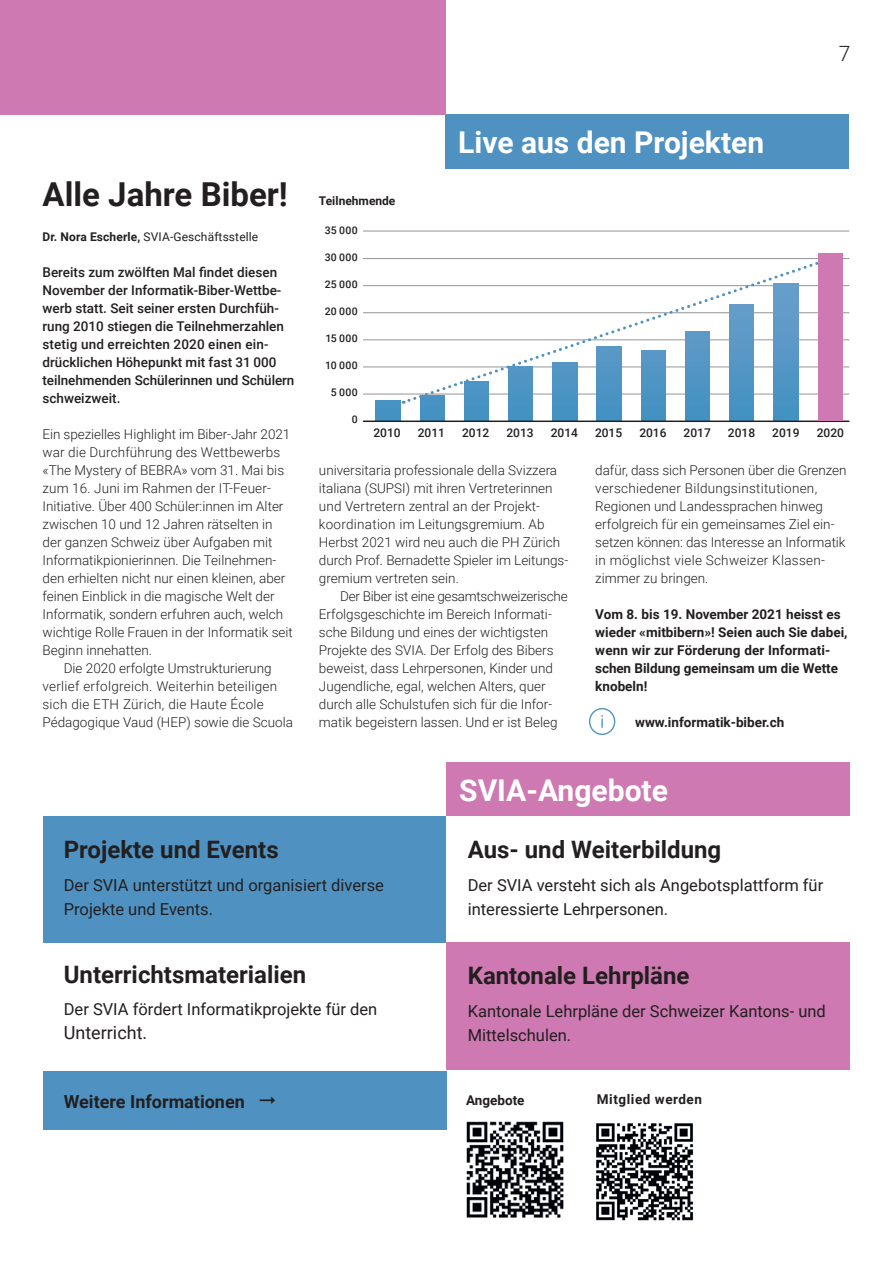
<style>
.page{position:relative;width:893px;height:1263px;background:#fff}
.page>*{position:absolute;margin:0;border:0;box-sizing:border-box;transform-origin:0 0}
.t1{font:700 33px "Roboto";color:#231f20}
.t2{font:700 30px "Roboto";color:#fff}
.t3{font:700 24px "Roboto";color:#231f20}
.t4{font:300 21px "Roboto";color:#231f20}
.t5{font:700 18px "Roboto";color:#231f20}
.t6{font:18px "Roboto";color:#231f20}
.t7{font:16.5px/24px "Roboto";color:#231f20}
.t8{font:300 13.5px/18px "Roboto";color:#231f20}
.t9{font:500 13.5px/18px "Roboto";color:#231f20}
.t10{font:700 13.5px/18px "Roboto";color:#231f20}
.t11{font:300 13.5px "Roboto";letter-spacing:.02em;color:#231f20}
.t12{font:700 13.5px "Roboto";letter-spacing:.04em;color:#231f20}
.t13{font:500 12px "Roboto";color:#231f20}
.t14{font:12px "Roboto";letter-spacing:.01em;color:#231f20}
.t15{font:700 12px "Roboto";color:#231f20}
.t16{font:500 10.5px "Roboto";letter-spacing:.035em;color:#231f20}
.s1{font-weight:700}
</style>
<div class="page">
<div style="left:446px;top:763px;width:404px;height:54px;background:#ce79b2"></div>
<div style="left:445px;top:115px;width:404px;height:54px;background:#4f92c2"></div>
<div style="left:0;top:0;width:445px;height:115px;background:#ce79b2"></div>
<div style="left:43px;top:817px;width:403px;height:127px;background:#4f92c2"></div>
<div style="left:43px;top:1070px;width:403px;height:60px;background:#4f92c2"></div>
<div style="left:43px;top:943px;width:403px;height:128px;background:#fff"></div>
<div style="left:446px;top:943px;width:404px;height:127px;background:#ce79b2"></div>
<svg style="left:589px;top:708px;width:27px;height:27px"></svg>
<hr style="left:363px;top:394px;width:486px;height:1px;background:#939598">
<hr style="left:363px;top:367px;width:486px;height:1px;background:#939598">
<hr style="left:363px;top:339px;width:486px;height:1px;background:#939598">
<hr style="left:363px;top:312px;width:486px;height:1px;background:#939598">
<hr style="left:363px;top:285px;width:486px;height:1px;background:#939598">
<hr style="left:363px;top:258px;width:486px;height:1px;background:#939598">
<div style="left:376px;top:401px;width:24px;height:20px;background:#4592c2"></div>
<div style="left:420px;top:395px;width:25px;height:26px;background:#4492c2"></div>
<div style="left:464px;top:381px;width:25px;height:40px;background:#4492c2"></div>
<div style="left:508px;top:367px;width:25px;height:54px;background:#4492c2"></div>
<div style="left:553px;top:362px;width:24px;height:59px;background:#4392c2"></div>
<div style="left:597px;top:346px;width:24px;height:75px;background:#4392c2"></div>
<div style="left:641px;top:351px;width:24px;height:70px;background:#4392c2"></div>
<div style="left:685px;top:331px;width:25px;height:90px;background:#4392c2"></div>
<div style="left:729px;top:305px;width:25px;height:116px;background:#4392c2"></div>
<div style="left:774px;top:283px;width:24px;height:138px;background:#4392c2"></div>
<svg style="left:405px;top:262px;width:413px;height:142px"></svg>
<hr style="left:363px;top:420px;width:486px;height:2px;background:#231f20">
<hr style="left:363px;top:231px;width:486px;height:1px;background:#939598">
<div style="left:818px;top:253px;width:24px;height:168px;background:#ce79b2"></div>
<img style="left:466px;top:1121px;width:98px;height:97px">
<img style="left:596px;top:1123px;width:98px;height:98px">
<h2 class="t2" style="left:458px;top:121px;width:307px">Live aus den Projekten</h2>
<h3 class="t4" style="left:839px;top:38px;width:13px">7</h3>
<h1 class="t1" style="left:43px;top:171px;width:247px">Alle Jahre Biber!</h1>
<p class="t14" style="left:43px;top:228px;width:217px"><span class="s1">Dr. Nora Escherle,</span> SVIA-Geschäftsstelle</p>
<p class="t15" style="left:319px;top:192px;width:78px">Teilnehmende</p>
<p class="t16" style="left:325px;top:223px;width:34px">35 000</p>
<p class="t16" style="left:325px;top:250px;width:34px">30 000</p>
<p class="t16" style="left:325px;top:277px;width:34px">25 000</p>
<p class="t16" style="left:325px;top:304px;width:34px">20 000</p>
<p class="t16" style="left:325px;top:331px;width:34px">15 000</p>
<p class="t16" style="left:325px;top:358px;width:34px">10 000</p>
<p class="t16" style="left:331px;top:385px;width:28px">5 000</p>
<p class="t16" style="left:352px;top:412px;width:7px">0</p>
<p class="t9" style="left:43px;top:262px;width:253px">Bereits zum zwölften Mal findet diesen November der Informatik-Biber-Wettbe&shy;werb statt. Seit seiner ersten Durchfüh&shy;rung 2010 stiegen die Teilnehmerzahlen stetig und erreichten 2020 einen ein&shy;drücklichen Höhepunkt mit fast 31 000 teilnehmenden Schülerinnen und Schülern schweizweit.</p>
<p class="t8" style="left:43px;top:424px;width:249px">Ein spezielles Highlight im Biber-Jahr 2021</p>
<p class="t8" style="left:43px;top:442px;width:239px">war die Durchführung des Wettbewerbs</p>
<p class="t8" style="left:43px;top:460px;width:243px">«The Mystery of BEBRA» vom 31. Mai bis</p>
<p class="t8" style="left:43px;top:478px;width:230px">zum 16. Juni im Rahmen der IT-Feuer-</p>
<p class="t8" style="left:43px;top:496px;width:242px">Initiative. Über 400 Schüler:innen im Alter</p>
<p class="t8" style="left:43px;top:514px;width:232px">zwischen 10 und 12 Jahren rätselten in</p>
<p class="t8" style="left:43px;top:532px;width:231px">der ganzen Schweiz über Aufgaben mit</p>
<p class="t8" style="left:43px;top:550px;width:235px">Informatikpionierinnen. Die Teilnehmen-</p>
<p class="t8" style="left:43px;top:568px;width:244px">den erhielten nicht nur einen kleinen, aber</p>
<p class="t8" style="left:43px;top:586px;width:234px">feinen Einblick in die magische Welt der</p>
<p class="t8" style="left:43px;top:604px;width:242px">Informatik, sondern erfuhren auch, welch</p>
<p class="t8" style="left:43px;top:622px;width:252px">wichtige Rolle Frauen in der Informatik seit</p>
<p class="t8" style="left:43px;top:640px;width:111px">Beginn innehatten.</p>
<p class="t8" style="left:64px;top:658px;width:209px">Die 2020 erfolgte Umstrukturierung</p>
<p class="t11" style="left:43px;top:676px;width:236px">verlief erfolgreich. Weiterhin beteiligen</p>
<p class="t11" style="left:43px;top:694px;width:223px">sich die ETH Zürich, die Haute École</p>
<p class="t8" style="left:43px;top:712px;width:252px">Pédagogique Vaud (HEP) sowie die Scuola</p>
<p class="t10" style="left:635px;top:712px;width:151px">www.informatik-biber.ch</p>
<p class="t13" style="left:373px;top:424px;width:29px">2010</p>
<p class="t13" style="left:418px;top:424px;width:29px">2011</p>
<p class="t13" style="left:462px;top:424px;width:29px">2012</p>
<p class="t13" style="left:506px;top:424px;width:29px">2013</p>
<p class="t13" style="left:551px;top:424px;width:29px">2014</p>
<p class="t13" style="left:595px;top:424px;width:29px">2015</p>
<p class="t13" style="left:639px;top:424px;width:29px">2016</p>
<p class="t13" style="left:684px;top:424px;width:29px">2017</p>
<p class="t13" style="left:728px;top:424px;width:29px">2018</p>
<p class="t13" style="left:772px;top:424px;width:29px">2019</p>
<p class="t13" style="left:817px;top:424px;width:29px">2020</p>
<p class="t8" style="left:595px;top:460px;width:253px">dafür, dass sich Personen über die Grenzen verschiedener Bildungsinstitutionen, Regionen und Landessprachen hinweg erfolgreich für ein gemeinsames Ziel ein&shy;setzen können: das Interesse an Informatik in möglichst viele Schweizer Klassen&shy;zimmer zu bringen.</p>
<p class="t10" style="left:595px;top:604px;width:254px">Vom 8. bis 19. November 2021 heisst es wieder «mitbibern»! Seien auch Sie dabei, wenn wir zur Förderung der Informati&shy;schen Bildung gemeinsam um die Wette knobeln!</p>
<p class="t8" style="left:319px;top:460px;width:251px">universitaria professionale della Svizzera italiana (SUPSI) mit ihren Vertreterinnen und Vertretern zentral an der Projekt&shy;koordination im Leitungsgremium. Ab Herbst 2021 wird neu auch die PH Zürich durch Prof. Bernadette Spieler im Leitungs&shy;gremium vertreten sein.</p>
<p class="t8" style="left:319px;top:586px;width:250px;text-indent:21px">Der Biber ist eine gesamtschweizerische Erfolgsgeschichte im Bereich Informati&shy;sche Bildung und eines der wichtigsten Projekte des SVIA. Der Erfolg des Bibers beweist, dass Lehrpersonen, Kinder und Jugendliche, egal, welchen Alters, quer durch alle Schulstufen sich für die Infor&shy;matik begeistern lassen. Und er ist Beleg</p>
<h3 class="t3" style="left:64px;top:833px;width:216px">Projekte und Events</h3>
<p class="t7" style="left:64px;top:872px;width:322px">Der SVIA unterstützt und organisiert diverse<br>Projekte und Events.</p>
<h3 class="t3" style="left:64px;top:957px;width:244px">Unterrichtsmaterialien</h3>
<p class="t7" style="left:64px;top:997px;width:315px">Der SVIA fördert Informatikprojekte für den</p>
<h3 class="t6" style="left:64px;top:1020px;width:85px">Unterricht.</h3>
<h3 class="t5" style="left:64px;top:1089px;width:183px">Weitere Informationen</h3>
<h2 class="t2" style="left:459px;top:769px;width:210px">SVIA-Angebote</h2>
<h3 class="t3" style="left:468px;top:833px;width:255px">Aus- und Weiterbildung</h3>
<p class="t7" style="left:468px;top:872px;width:357px">Der SVIA versteht sich als Angebotsplattform für interessierte Lehrpersonen.</p>
<h3 class="t3" style="left:468px;top:959px;width:223px">Kantonale Lehrpläne</h3>
<p class="t7" style="left:468px;top:998px;width:360px">Kantonale Lehrpläne der Schweizer Kantons- und<br>Mittelschulen.</p>
<p class="t10" style="left:466px;top:1091px;width:60px">Angebote</p>
<p class="t12" style="left:597px;top:1090px;width:107px">Mitglied werden</p>
</div>
